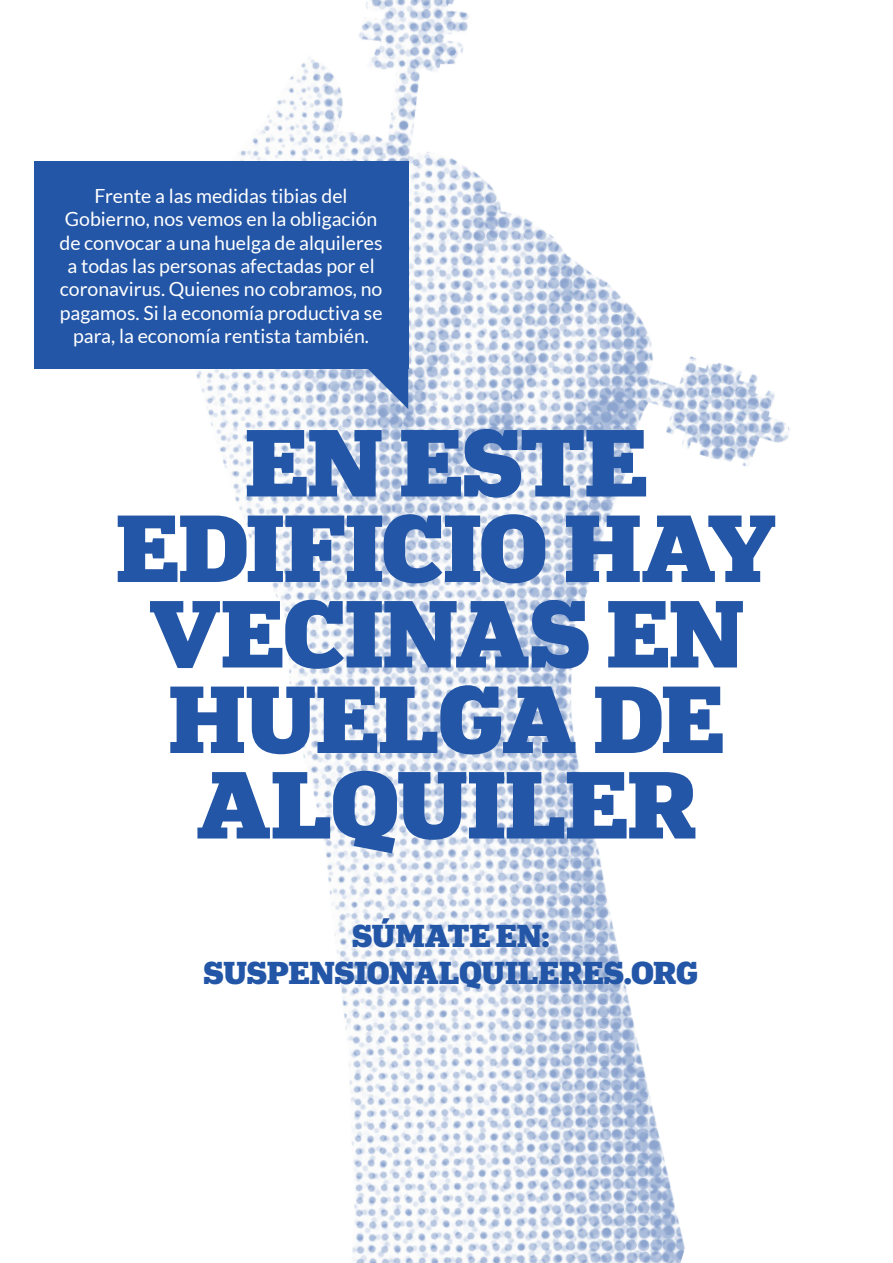
<style>
.page{position:relative;width:893px;height:1263px;background:#fff}
.page>*{position:absolute;margin:0;border:0;box-sizing:border-box;transform-origin:0 0}
.Titulo{font:900 90px/85.5px "Popular";color:#2356a6;text-align:center}
.Titulo-2{font:900 30px/37.5px "Popular";letter-spacing:.005em;color:#2356a6;text-align:center}
.t1{font:19.5px/23.4px "Lato";color:#fff;text-align:center}
</style>
<div class="page">
<img style="left:34px;top:0;width:756px;height:1263px">
<div style="left:34px;top:162px;width:374px;height:207px;background:#2356a6"></div>
<svg style="left:368px;top:369px;width:40px;height:40px;background:#7191c4"></svg>
<p class="t1" style="left:60px;top:184px;width:325px">Frente a las medidas tibias del Gobierno, nos vemos en la obligación de convocar a una huelga de alquileres a todas las personas afectadas por el coronavirus. Quienes no cobramos, no pagamos. Si la economía productiva se para, la economía rentista también.</p>
<p class="Titulo" style="left:116px;top:417px;width:661px">EN ESTE<br>EDIFICIO HAY<br>VECINAS EN<br>HUELGA DE<br>ALQUILER</p>
<p class="Titulo-2" style="left:204px;top:916px;width:496px">SÚMATE EN:<br>SUSPENSIONALQUILERES.ORG</p>
</div>
